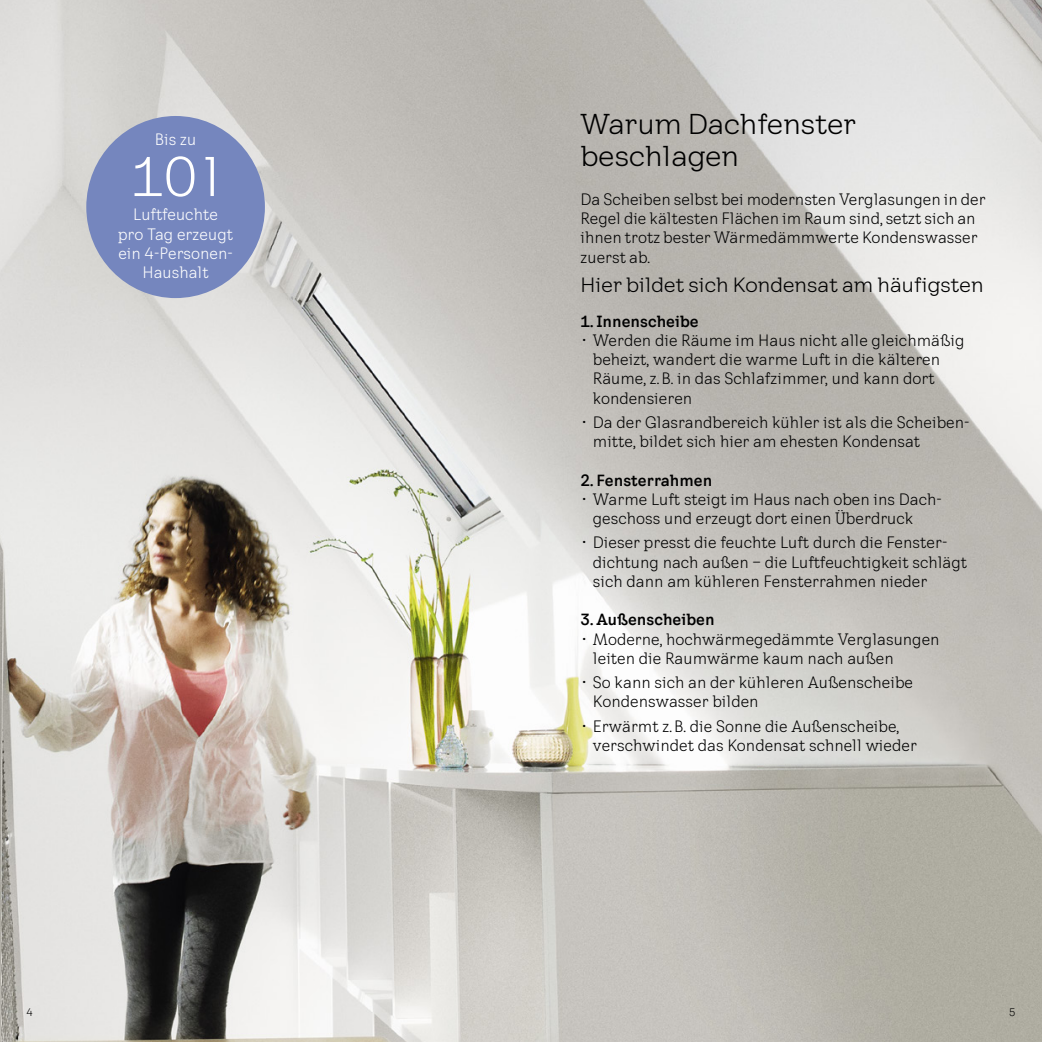
<style>
.page{position:relative;width:1042px;height:1042px;background:#fff}
.page>*{position:absolute;margin:0;border:0;box-sizing:border-box;transform-origin:0 0}
.t1{font:54.25px "VELUX Transform";color:#fff}
.ABC_Inhalt_Headline{font:28px/31.5px "VELUX Transform Headline";color:#000}
.ABC_Inhalt_Subhead{font:20.12px "VELUX Transform Headline";color:#000}
.ABC_Copytext{font:15.75px/19.2px "VELUX Transform";color:#000}
.t2{font:15.75px/19.2px "VELUX Transform";color:#fff;text-align:center}
.ABC_Copy_Headline{font:700 15.75px "VELUX Transform";color:#000}
.t3{font:10.5px "VELUX Transform";color:#000}
</style>
<div class="page">
<img style="left:0;top:0;width:1042px;height:1042px">
<div style="left:86px;top:116px;width:179px;height:182px;background:#7586be;border-radius:50%"></div>
<p class="t2" style="left:155px;top:130px;width:43px">Bis zu</p>
<p class="t1" style="left:131px;top:144px;width:91px">10l</p>
<p class="t2" style="left:118px;top:205px;width:116px">Luftfeuchte<br>pro Tag erzeugt ein 4-Personen-<br>Haushalt</p>
<p class="ABC_Inhalt_Headline" style="left:580px;top:108px;width:277px">Warum Dachfenster beschlagen</p>
<p class="ABC_Copytext" style="left:580px;top:189px;width:407px">Da Scheiben selbst bei modernsten Verglasungen in der Regel die kältesten Flächen im Raum sind, setzt sich an ihnen trotz bester Wärmedämmwerte Kondenswasser zuerst ab.</p>
<p class="ABC_Inhalt_Subhead" style="left:580px;top:273px;width:405px">Hier bildet sich Kondensat am häufigsten</p>
<p class="ABC_Copy_Headline" style="left:580px;top:311px;width:120px">1. Innenscheibe</p>
<p class="ABC_Copytext" style="left:593px;top:330px;width:373px;text-indent:-12px">• Werden die Räume im Haus nicht alle gleichmäßig beheizt, wandert die warme Luft in die kälteren Räume, z.B. in das Schlafzimmer, und kann dort kondensieren</p>
<p class="ABC_Copytext" style="left:593px;top:412px;width:378px;text-indent:-12px">• Da der Glasrandbereich kühler ist als die Scheiben&shy;mitte, bildet sich hier am ehesten Kondensat</p>
<p class="ABC_Copy_Headline" style="left:580px;top:470px;width:133px">2. Fensterrahmen</p>
<p class="ABC_Copytext" style="left:593px;top:489px;width:350px;text-indent:-12px">• Warme Luft steigt im Haus nach oben ins Dach&shy;geschoss und erzeugt dort einen Überdruck</p>
<p class="ABC_Copytext" style="left:593px;top:533px;width:376px;text-indent:-12px">• Dieser presst die feuchte Luft durch die Fenster&shy;dichtung nach außen – die Luftfeuchtigkeit schlägt sich dann am kühleren Fensterrahmen nieder</p>
<p class="ABC_Copy_Headline" style="left:580px;top:610px;width:136px">3. Außenscheiben</p>
<p class="ABC_Copytext" style="left:593px;top:629px;width:348px;text-indent:-12px">• Moderne, hochwärmegedämmte Verglasungen leiten die Raumwärme kaum nach außen</p>
<p class="ABC_Copytext" style="left:593px;top:672px;width:322px;text-indent:-12px">• So kann sich an der kühleren Außenscheibe<br>Kondenswasser bilden</p>
<p class="ABC_Copytext" style="left:593px;top:716px;width:325px;text-indent:-12px">• Erwärmt z.B. die Sonne die Außenscheibe, verschwindet das Kondensat schnell wieder</p>
<p class="t3" style="left:27px;top:1006px;width:8px">4</p>
<p class="t3" style="left:1009px;top:1006px;width:8px">5</p>
</div>
